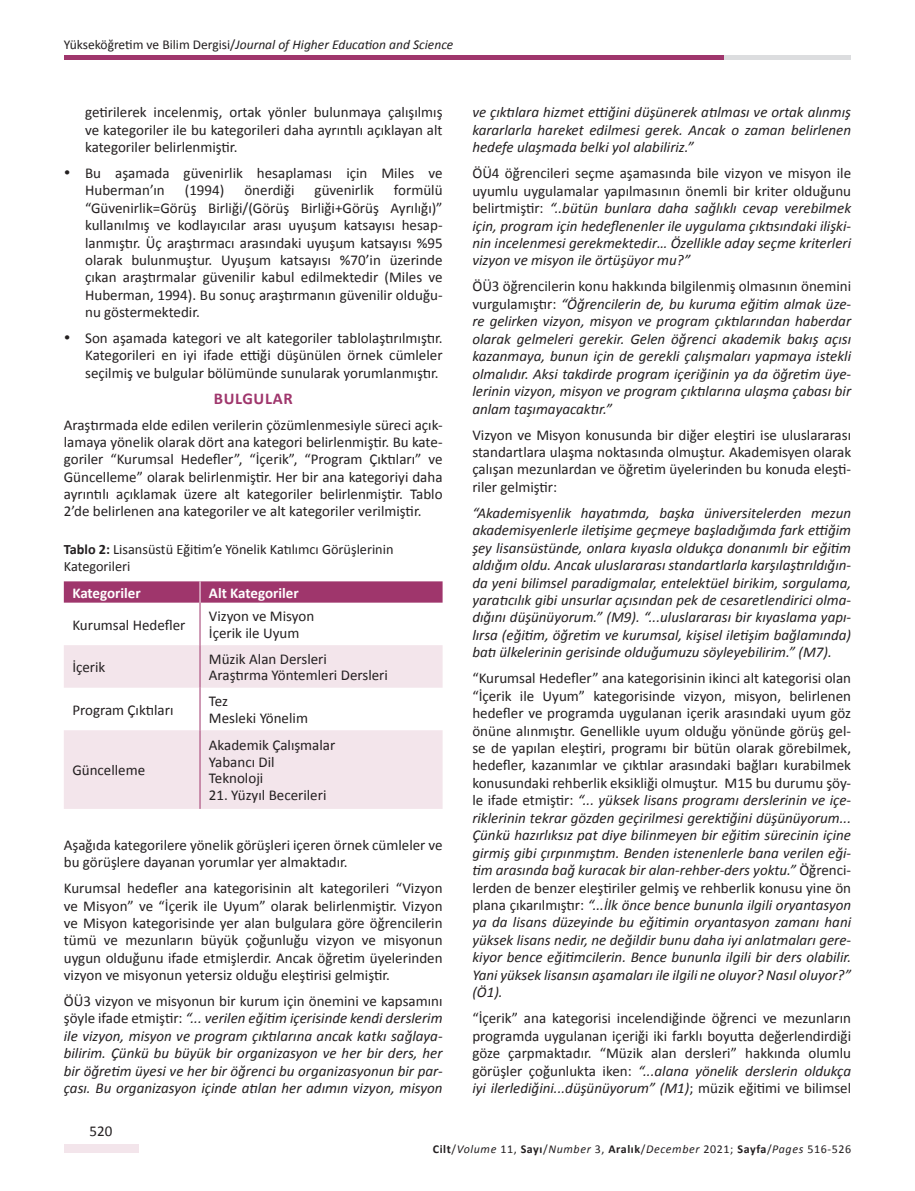
<style>
.page{position:relative;width:915px;height:1191px;background:#fff}
.page>*{position:absolute;margin:0;border:0;box-sizing:border-box;transform-origin:0 0}
.t1{font:700 16.5px "Calibri";letter-spacing:.04em;color:#9f366c}
.t2{font:italic 15px/17.4px "Calibri";color:#231f20;text-align:justify}
.t3{font:15px/17.4px "Calibri";color:#231f20;text-align:justify}
.t4{font:700 15px "Calibri";color:#fff}
.t5{font:14.25px/16.6px "Calibri";color:#231f20}
.t6{font:italic 13.5px "Calibri";color:#231f20}
.t7{font:italic 12px "Calibri";letter-spacing:.05em;color:#231f20}
.s1{font-style:normal}
.s2{font-weight:700}
.s3{font-style:italic}
.s4{font-weight:700;font-style:normal}
</style>
<div class="page">
<div style="left:64px;top:1144px;width:74px;height:8px;background:#f3e5eb"></div>
<div style="left:719px;top:55px;width:131px;height:5px;background:#dcdddf"></div>
<div style="left:64px;top:55px;width:659px;height:5px;background:#9f366c"></div>
<svg style="left:64px;top:645px;width:378px;height:164px;fill:#f3e5eb"></svg>
<hr style="left:199px;top:602px;width:1px;height:43px;background:#9f366c">
<hr style="left:199px;top:645px;width:1px;height:42px;background:#9f366c">
<hr style="left:199px;top:687px;width:1px;height:43px;background:#9f366c">
<hr style="left:199px;top:730px;width:1px;height:79px;background:#9f366c">
<div style="left:64px;top:581px;width:378px;height:21px;background:#9f366c"></div>
<p class="t6" style="left:64px;top:36px;width:391px"><span class="s1">Yükseköğretim ve Bilim Dergisi/</span>Journal of Higher Education and Science</p>
<p class="t3" style="left:85px;top:104px;width:359px">getirilerek incelenmiş, ortak yönler bulunmaya çalışılmış ve kategoriler ile bu kategorileri daha ayrıntılı açıklayan alt kategoriler belirlenmiştir.</p>
<p class="t3" style="left:85px;top:164px;width:359px;text-indent:-21px">• Bu aşamada güvenirlik hesaplaması için Miles ve<br>Huberman’ın</p>
<p class="t3" style="left:185px;top:182px;width:41px">(1994)</p>
<p class="t3" style="left:244px;top:182px;width:52px">önerdiği</p>
<p class="t3" style="left:314px;top:182px;width:61px">güvenirlik</p>
<p class="t3" style="left:85px;top:182px;width:359px;text-indent:309px">formülü “Güvenirlik=Görüş Birliği/(Görüş Birliği+Görüş Ayrılığı)” kullanılmış ve kodlayıcılar arası uyuşum katsayısı hesap&shy;lanmıştır. Üç araştırmacı arasındaki uyuşum katsayısı %95 olarak bulunmuştur. Uyuşum katsayısı %70’in üzerinde çıkan araştırmalar güvenilir kabul edilmektedir (Miles ve Huberman, 1994). Bu sonuç araştırmanın güvenilir olduğu&shy;nu göstermektedir.</p>
<p class="t3" style="left:85px;top:329px;width:359px;text-indent:-21px">• Son aşamada kategori ve alt kategoriler tablolaştırılmıştır.<br>Kategorileri en iyi ifade ettiği düşünülen örnek cümleler seçilmiş ve bulgular bölümünde sunularak yorumlanmıştır.</p>
<p class="t1" style="left:214px;top:388px;width:80px">BULGULAR</p>
<p class="t3" style="left:64px;top:416px;width:380px">Araştırmada elde edilen verilerin çözümlenmesiyle süreci açık&shy;lamaya yönelik olarak dört ana kategori belirlenmiştir. Bu kate&shy;goriler “Kurumsal Hedefler”, “İçerik”, “Program Çıktıları” ve Güncelleme” olarak belirlenmiştir. Her bir ana kategoriyi daha ayrıntılı açıklamak üzere alt kategoriler belirlenmiştir. Tablo 2’de belirlenen ana kategoriler ve alt kategoriler verilmiştir.</p>
<p class="t5" style="left:64px;top:541px;width:331px"><span class="s2">Tablo 2:</span> Lisansüstü Eğitim’e Yönelik Katılımcı Görüşlerinin<br>Kategorileri</p>
<p class="t4" style="left:72px;top:583px;width:70px">Kategoriler</p>
<p class="t4" style="left:209px;top:583px;width:91px">Alt Kategoriler</p>
<p class="t3" style="left:72px;top:616px;width:115px">Kurumsal Hedefler</p>
<p class="t3" style="left:209px;top:608px;width:107px;line-height:16.5px">Vizyon ve Misyon<br>İçerik ile Uyum</p>
<p class="t3" style="left:72px;top:658px;width:35px">İçerik</p>
<p class="t3" style="left:209px;top:650px;width:180px;line-height:16.5px">Müzik Alan Dersleri<br>Araştırma Yöntemleri Dersleri</p>
<p class="t3" style="left:72px;top:701px;width:103px">Program Çıktıları</p>
<p class="t3" style="left:209px;top:693px;width:101px;line-height:16.5px">Tez<br>Mesleki Yönelim</p>
<p class="t3" style="left:209px;top:737px;width:128px;line-height:16.5px;text-align:left">Akademik Çalışmalar<br>Yabancı Dil<br>Teknoloji</p>
<p class="t3" style="left:209px;top:786px;width:119px">21. Yüzyıl Becerileri</p>
<p class="t3" style="left:64px;top:836px;width:380px">Aşağıda kategorilere yönelik görüşleri içeren örnek cümleler ve bu görüşlere dayanan yorumlar yer almaktadır.</p>
<p class="t3" style="left:64px;top:879px;width:380px">Kurumsal hedefler ana kategorisinin alt kategorileri “Vizyon ve Misyon” ve “İçerik ile Uyum” olarak belirlenmiştir. Vizyon ve Misyon kategorisinde yer alan bulgulara göre öğrencilerin tümü ve mezunların büyük çoğunluğu vizyon ve misyonun uygun olduğunu ifade etmişlerdir. Ancak öğretim üyelerinden vizyon ve misyonun yetersiz olduğu eleştirisi gelmiştir.</p>
<p class="t2" style="left:64px;top:991px;width:380px"><span class="s1">ÖÜ3 vizyon ve misyonun bir kurum için önemini ve kapsamını şöyle ifade etmiştir:</span> “... verilen eğitim içerisinde kendi derslerim ile vizyon, misyon ve program çıktılarına ancak katkı sağlaya&shy;bilirim. Çünkü bu büyük bir organizasyon ve her bir ders, her bir öğretim üyesi ve her bir öğrenci bu organizasyonun bir par&shy;çası. Bu organizasyon içinde atılan her adımın vizyon, misyon</p>
<p class="t3" style="left:72px;top:761px;width:74px">Güncelleme</p>
<p class="t3" style="left:90px;top:1122px;width:24px">520</p>
<p class="t2" style="left:472px;top:103px;width:380px">ve çıktılara hizmet ettiğini düşünerek atılması ve ortak alınmış kararlarla hareket edilmesi gerek. Ancak o zaman belirlenen hedefe ulaşmada belki yol alabiliriz.”</p>
<p class="t2" style="left:472px;top:164px;width:380px"><span class="s1">ÖÜ4 öğrencileri seçme aşamasında bile vizyon ve misyon ile uyumlu uygulamalar yapılmasının önemli bir kriter olduğunu belirtmiştir:</span> “..bütün bunlara daha sağlıklı cevap verebilmek için, program için hedeflenenler ile uygulama çıktısındaki ilişki&shy;nin incelenmesi gerekmektedir… Özellikle aday seçme kriterleri vizyon ve misyon ile örtüşüyor mu?”</p>
<p class="t2" style="left:472px;top:277px;width:380px"><span class="s1">ÖÜ3 öğrencilerin konu hakkında bilgilenmiş olmasının önemini vurgulamıştır:</span> “Öğrencilerin de, bu kuruma eğitim almak üze&shy;re gelirken vizyon, misyon ve program çıktılarından haberdar olarak gelmeleri gerekir. Gelen öğrenci akademik bakış açısı kazanmaya, bunun için de gerekli çalışmaları yapmaya istekli olmalıdır. Aksi takdirde program içeriğinin ya da öğretim üye&shy;lerinin vizyon, misyon ve program çıktılarına ulaşma çabası bir anlam taşımayacaktır.”</p>
<p class="t3" style="left:472px;top:426px;width:380px">Vizyon ve Misyon konusunda bir diğer eleştiri ise uluslararası standartlara ulaşma noktasında olmuştur. Akademisyen olarak çalışan mezunlardan ve öğretim üyelerinden bu konuda eleşti&shy;riler gelmiştir:</p>
<p class="t2" style="left:472px;top:503px;width:380px">“Akademisyenlik hayatımda, başka üniversitelerden mezun akademisyenlerle iletişime geçmeye başladığımda fark ettiğim şey lisansüstünde, onlara kıyasla oldukça donanımlı bir eğitim aldığım oldu. Ancak uluslararası standartlarla karşılaştırıldığın&shy;da yeni bilimsel paradigmalar, entelektüel birikim, sorgulama, yaratıcılık gibi unsurlar açısından pek de cesaretlendirici olma&shy;dığını düşünüyorum.” (M9). “...uluslararası bir kıyaslama yapı&shy;lırsa (eğitim, öğretim ve kurumsal, kişisel iletişim bağlamında) batı ülkelerinin gerisinde olduğumuzu söyleyebilirim.” (M7).</p>
<p class="t2" style="left:472px;top:669px;width:380px"><span class="s1">“Kurumsal Hedefler” ana kategorisinin ikinci alt kategorisi olan “İçerik ile Uyum” kategorisinde vizyon, misyon, belirlenen hedefler ve programda uygulanan içerik arasındaki uyum göz önüne alınmıştır. Genellikle uyum olduğu yönünde görüş gel&shy;se de yapılan eleştiri, programı bir bütün olarak görebilmek, hedefler, kazanımlar ve çıktılar arasındaki bağları kurabilmek konusundaki rehberlik eksikliği olmuştur. M15 bu durumu şöy&shy;le ifade etmiştir:</span> “... yüksek lisans programı derslerinin ve içe&shy;riklerinin tekrar gözden geçirilmesi gerektiğini düşünüyorum...<br>Çünkü hazırlıksız pat diye bilinmeyen bir eğitim sürecinin içine girmiş gibi çırpınmıştım. Benden istenenlerle bana verilen eği&shy;tim arasında bağ kuracak bir alan-rehber-ders yoktu.” <span class="s1">Öğrenci&shy;lerden de benzer eleştiriler gelmiş ve rehberlik konusu yine ön plana çıkarılmıştır:</span> “...İlk önce bence bununla ilgili oryantasyon ya da lisans düzeyinde bu eğitimin oryantasyon zamanı hani yüksek lisans nedir, ne değildir bunu daha iyi anlatmaları gere&shy;kiyor bence eğitimcilerin. Bence bununla ilgili bir ders olabilir.<br>Yani yüksek lisansın aşamaları ile ilgili ne oluyor? Nasıl oluyor?” (Ö1).</p>
<p class="t3" style="left:472px;top:1009px;width:380px">“İçerik” ana kategorisi incelendiğinde öğrenci ve mezunların programda uygulanan içeriği iki farklı boyutta değerlendirdiği göze çarpmaktadır. “Müzik alan dersleri” hakkında olumlu görüşler çoğunlukta iken: <span class="s3">“...alana yönelik derslerin oldukça iyi ilerlediğini...düşünüyorum” (M1)</span>; müzik eğitimi ve bilimsel</p>
<p class="t7" style="left:432px;top:1140px;width:419px"><span class="s4">Cilt</span><span class="s1">/</span>Volume <span class="s1">11,</span> <span class="s4">Sayı</span><span class="s1">/</span>Number <span class="s1">3,</span> <span class="s4">Aralık</span><span class="s1">/</span>December <span class="s1">2021;</span> <span class="s4">Sayfa</span><span class="s1">/</span>Pages <span class="s1">516-526</span></p>
</div>
